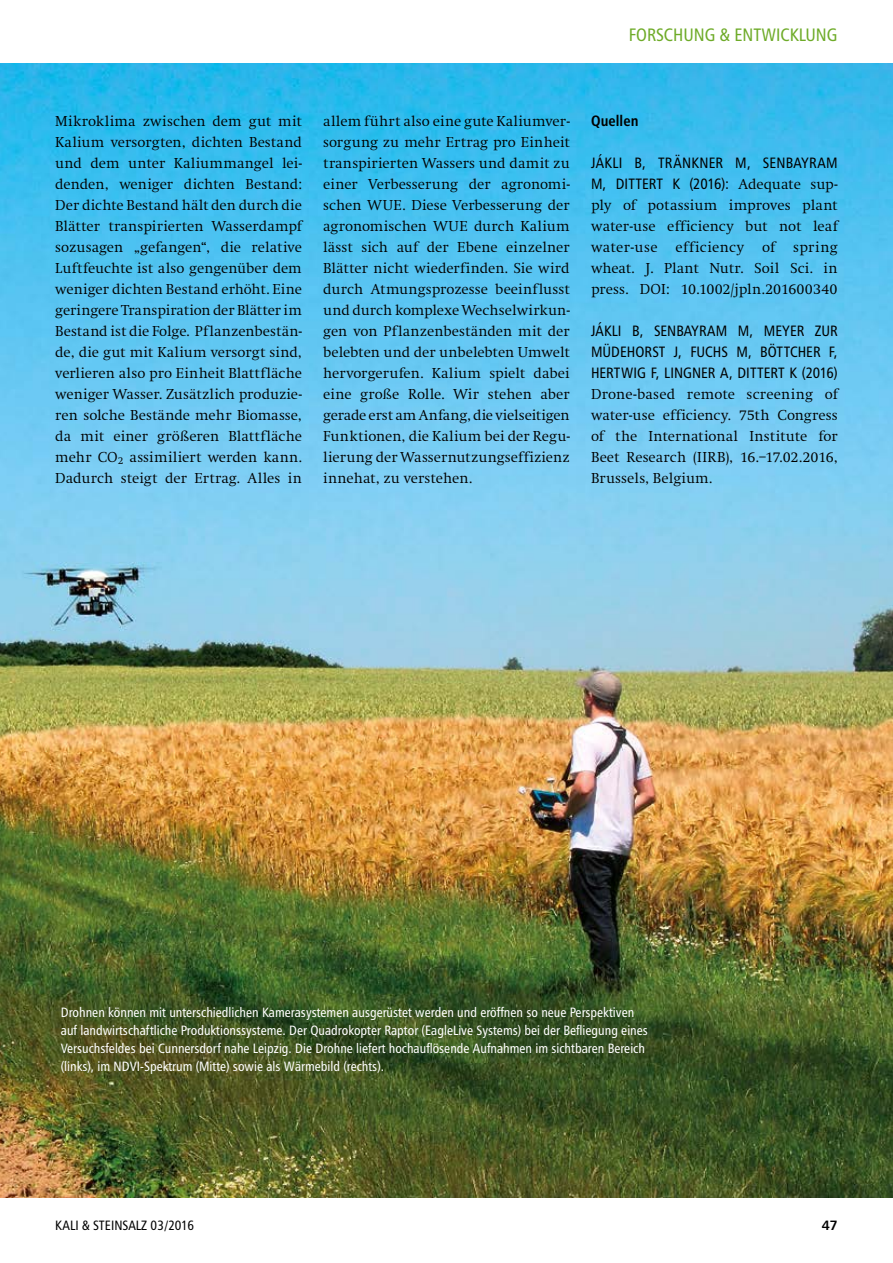
<style>
.page{position:relative;width:893px;height:1263px;background:#fff}
.page>*{position:absolute;margin:0;border:0;box-sizing:border-box;transform-origin:0 0}
.t1{font:18px "Humanist 777 BT Roman Condensed B";color:#6eab28}
.t2{font:300 15px/21px "Swift EF";letter-spacing:.005em;color:#000;text-align:justify}
.t3{font:15px/21px "Humanist 777 BT Roman Condensed B";letter-spacing:.01em;color:#000}
.t4{font:15px "Humanist 777 BT Bold Condensed B";letter-spacing:.005em;color:#000}
.t5{font:13.5px/18px "Humanist 777 BT Roman Condensed B";color:#fff}
.t6{font:13.5px "Humanist 777 BT Roman Condensed B";color:#000}
.t7{font:13.5px "Humanist 777 BT Bold B";color:#000}
.s1{font-family:"Swift EF";font-weight:300}
</style>
<div class="page">
<img style="left:0;top:63px;width:893px;height:1134px">
<p class="t1" style="left:629px;top:24px;width:210px">Forschung &amp; Entwicklung</p>
<p class="t2" style="left:55px;top:111px;width:248px">Mikroklima zwischen dem gut mit Kalium versorgten, dichten Bestand und dem unter Kaliummangel lei&shy;denden, weniger dichten Bestand:<br>Der dichte Bestand hält den durch die Blätter transpirierten Wasserdampf sozusagen „gefangen“, die relative Luftfeuchte ist also gengenüber dem weniger dichten Bestand erhöht. Eine geringere Transpiration der Blätter im Bestand ist die Folge. Pflanzenbestän&shy;de, die gut mit Kalium versorgt sind, verlieren also pro Einheit Blattfläche weniger Wasser. Zusätzlich produzie&shy;ren solche Bestände mehr Biomasse, da mit einer größeren Blattfläche mehr CO<sub>2</sub> assimiliert werden kann.<br>Dadurch steigt der Ertrag. Alles in</p>
<p class="t2" style="left:323px;top:111px;width:248px">allem führt also eine gute Kaliumver&shy;sorgung zu mehr Ertrag pro Einheit transpirierten Wassers und damit zu einer Verbesserung der agronomi&shy;schen WUE. Diese Verbesserung der agronomischen WUE durch Kalium lässt sich auf der Ebene einzelner Blätter nicht wiederfinden. Sie wird durch Atmungsprozesse beeinflusst und durch komplexe Wechselwirkun&shy;gen von Pflanzenbeständen mit der belebten und der unbelebten Umwelt hervorgerufen. Kalium spielt dabei eine große Rolle. Wir stehen aber gerade erst am Anfang, die vielseitigen Funktionen, die Kalium bei der Regu&shy;lierung der Wassernutzungseffizienz innehat, zu verstehen.</p>
<p class="t4" style="left:591px;top:111px;width:49px">Quellen</p>
<p class="t3" style="left:591px;top:152px;width:248px">Jákli B, Tränkner M, Senbayram<br>M, Ditte rt K (2016): <span class="s1">Adequate sup-</span></p>
<p class="t2" style="left:591px;top:195px;width:248px">ply of potassium improves plant water-use efficiency but not leaf water-use efficiency of spring wheat. J. Plant Nutr. Soil Sci. in press. DOI: 10.1002/jpln.201600340</p>
<p class="t3" style="left:591px;top:320px;width:127px">Jákli B, Senbayram</p>
<p class="t3" style="left:738px;top:320px;width:101px">M, Meyer zur</p>
<p class="t3" style="left:591px;top:341px;width:21px">Müdeh</p>
<p class="t3" style="left:635px;top:341px;width:70px">orst J, Fuchs</p>
<p class="t3" style="left:736px;top:341px;width:40px">M, Böttche</p>
<p class="t3" style="left:591px;top:341px;width:248px;text-align:right">r F,<br>Hertwig F, Lingner A, Dittert K (2016)</p>
<p class="t2" style="left:591px;top:384px;width:248px">Drone-based remote screening of water-use efficiency. 75th Congress of the International Institute for Beet Research (IIRB), 16.–17.02.2016, Brussels, Belgium.</p>
<p class="t5" style="left:61px;top:1003px;width:589px">Drohnen können mit unterschiedlichen Kamerasystemen ausgerüstet werden und eröffnen so neue Perspektiven auf landwirtschaftliche Produktionssysteme. Der Quadrokopter Raptor (EagleLive Systems) bei der Befliegung eines Versuchsfeldes bei Cunnersdorf nahe Leipzig. Die Drohne liefert hochauflösende Aufnahmen im sichtbaren Bereich (links), im N DVI-Spektrum (Mitte) sowie als Wärmebild (rechts).</p>
<p class="t6" style="left:55px;top:1216px;width:140px">Kali &amp; Steinsalz 03/2016</p>
<p class="t7" style="left:822px;top:1216px;width:18px">47</p>
</div>
